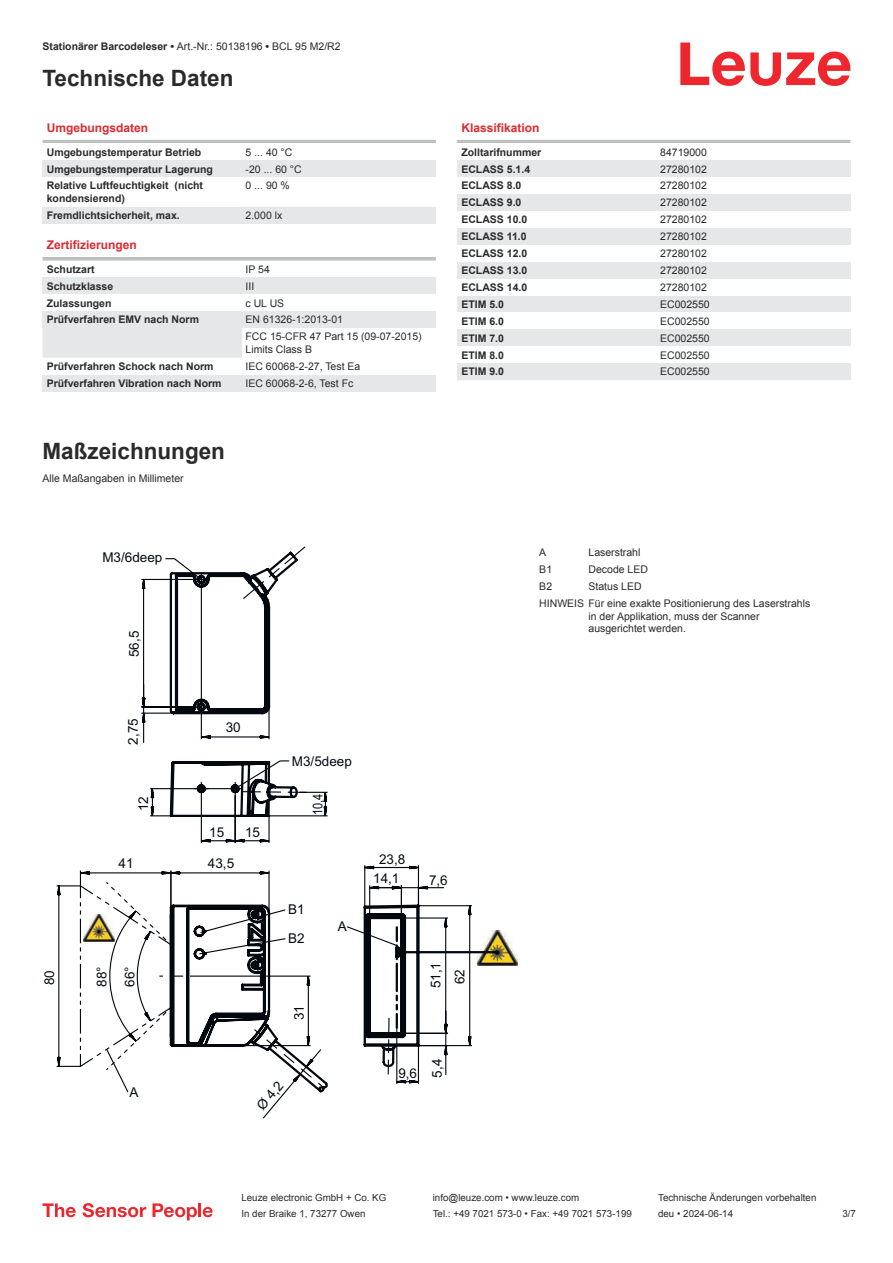
<style>
.page{position:relative;width:893px;height:1263px;background:#fff}
.page>*{position:absolute;margin:0;border:0;box-sizing:border-box;transform-origin:0 0}
.t1{font:700 22.5px "Arial";color:#2b292a}
.t2{font:13.5px/29px "Arial";color:#050b12}
.t3{font:13.5px "Arial Narrow";color:#050b12}
.t4{font:700 12px "Arial";color:#db2a30}
.t5{font:10.5px/17px "Arial";color:#2b292a}
.t6{font:700 10.5px/12.6px "Arial";color:#2b292a}
.t7{font:9.75px "Arial";color:#2b292a}
.s1{font-weight:700}
</style>
<div class="page">
<svg style="left:680px;top:43px;width:170px;height:43px"></svg>
<div style="left:43px;top:328px;width:199px;height:30px;background:#e6e7e9"></div>
<hr style="left:43px;top:140px;width:393px;height:3px;background:#bdbfc1">
<div style="left:43px;top:160px;width:199px;height:17px;background:#e6e7e9"></div>
<div style="left:242px;top:160px;width:194px;height:17px;background:#e6e7e9"></div>
<div style="left:43px;top:207px;width:199px;height:17px;background:#e6e7e9"></div>
<div style="left:242px;top:207px;width:194px;height:17px;background:#e6e7e9"></div>
<svg style="left:43px;top:257px;width:393px;height:4px;background:#c4c6c7"></svg>
<div style="left:43px;top:277px;width:199px;height:17px;background:#e6e7e9"></div>
<div style="left:242px;top:277px;width:194px;height:17px;background:#e6e7e9"></div>
<div style="left:43px;top:311px;width:199px;height:17px;background:#e6e7e9"></div>
<div style="left:242px;top:311px;width:194px;height:17px;background:#e6e7e9"></div>
<div style="left:43px;top:375px;width:199px;height:16px;background:#e6e7e9"></div>
<div style="left:242px;top:375px;width:194px;height:16px;background:#e6e7e9"></div>
<hr style="left:457px;top:140px;width:393px;height:3px;background:#bdbfc1">
<div style="left:457px;top:160px;width:200px;height:17px;background:#e6e7e9"></div>
<div style="left:657px;top:160px;width:193px;height:17px;background:#e6e7e9"></div>
<div style="left:457px;top:194px;width:200px;height:17px;background:#e6e7e9"></div>
<div style="left:657px;top:194px;width:193px;height:17px;background:#e6e7e9"></div>
<div style="left:457px;top:228px;width:200px;height:17px;background:#e6e7e9"></div>
<div style="left:657px;top:228px;width:193px;height:17px;background:#e6e7e9"></div>
<div style="left:457px;top:262px;width:200px;height:17px;background:#e6e7e9"></div>
<div style="left:657px;top:262px;width:193px;height:17px;background:#e6e7e9"></div>
<div style="left:457px;top:296px;width:200px;height:16px;background:#e6e7e9"></div>
<div style="left:657px;top:296px;width:193px;height:16px;background:#e6e7e9"></div>
<div style="left:457px;top:329px;width:200px;height:17px;background:#e6e7e9"></div>
<div style="left:657px;top:329px;width:193px;height:17px;background:#e6e7e9"></div>
<div style="left:457px;top:363px;width:200px;height:17px;background:#e6e7e9"></div>
<div style="left:657px;top:363px;width:193px;height:17px;background:#e6e7e9"></div>
<svg style="left:43px;top:1203px;width:33px;height:14px"></svg>
<svg style="left:83px;top:1203px;width:63px;height:14px"></svg>
<svg style="left:153px;top:1203px;width:44px;height:17px"></svg>
<hr style="left:198px;top:1203px;width:3px;height:14px;background:#ed272d">
<svg style="left:203px;top:1207px;width:10px;height:10px"></svg>
<img style="left:499px;top:931px;width:18px;height:34px">
<svg style="left:56px;top:546px;width:417px;height:572px"></svg>
<svg style="left:79px;top:864px;width:350px;height:229px"></svg>
<p class="t5" style="left:43px;top:39px;width:300px"><span class="s1">Stationärer Barcodeleser •</span> Art.-Nr.: 50138196 <span class="s1">•</span> BCL 95 M2/R2</p>
<h1 class="t1" style="left:43px;top:70px;width:192px">Technische Daten</h1>
<p class="t4" style="left:47px;top:123px;width:103px">Umgebungsdaten</p>
<p class="t6" style="left:47px;top:147px;width:156px">Umgebungstemperatur Betrieb</p>
<p class="t5" style="left:246px;top:144px;width:48px">5 ... 40 °C</p>
<p class="t6" style="left:47px;top:164px;width:168px">Umgebungstemperatur Lagerung</p>
<p class="t5" style="left:246px;top:161px;width:58px">-20 ... 60 °C</p>
<p class="t6" style="left:47px;top:180px;width:158px">Relative Luftfeuchtigkeit (nicht kondensierend)</p>
<p class="t5" style="left:246px;top:178px;width:46px">0 ... 90 %</p>
<p class="t6" style="left:47px;top:210px;width:135px">Fremdlichtsicherheit, max.</p>
<p class="t5" style="left:246px;top:208px;width:38px">2.000 lx</p>
<p class="t4" style="left:47px;top:241px;width:92px">Zertifizierungen</p>
<p class="t6" style="left:47px;top:264px;width:49px">Schutzart</p>
<p class="t5" style="left:246px;top:262px;width:26px">IP 54</p>
<p class="t6" style="left:47px;top:281px;width:68px">Schutzklasse</p>
<p class="t5" style="left:246px;top:278px;width:10px">III</p>
<p class="t6" style="left:47px;top:298px;width:66px">Zulassungen</p>
<p class="t5" style="left:246px;top:295px;width:40px">c UL US</p>
<p class="t6" style="left:47px;top:314px;width:154px">Prüfverfahren EMV nach Norm</p>
<p class="t5" style="left:246px;top:312px;width:178px">EN 61326-1:2013-01<br>FCC 15-CFR 47 Part 15 (09-07-2015)</p>
<p class="t5" style="left:246px;top:342px;width:68px">Limits Class B</p>
<p class="t6" style="left:47px;top:361px;width:168px">Prüfverfahren Schock nach Norm</p>
<p class="t5" style="left:246px;top:359px;width:116px">IEC 60068-2-27, Test Ea</p>
<p class="t6" style="left:47px;top:378px;width:176px">Prüfverfahren Vibration nach Norm</p>
<p class="t5" style="left:246px;top:376px;width:109px">IEC 60068-2-6, Test Fc</p>
<h1 class="t1" style="left:43px;top:442px;width:184px">Maßzeichnungen</h1>
<p class="t5" style="left:43px;top:470px;width:143px">Alle Maßangaben in Millimeter</p>
<p class="t4" style="left:461px;top:123px;width:80px">Klassifikation</p>
<p class="t6" style="left:461px;top:147px;width:81px">Zolltarifnummer</p>
<p class="t5" style="left:660px;top:144px;width:48px">84719000</p>
<p class="t6" style="left:461px;top:164px;width:70px">ECLASS 5.1.4</p>
<p class="t5" style="left:660px;top:161px;width:48px">27280102</p>
<p class="t6" style="left:461px;top:180px;width:62px">ECLASS 8.0</p>
<p class="t5" style="left:660px;top:178px;width:48px">27280102</p>
<p class="t6" style="left:461px;top:197px;width:62px">ECLASS 9.0</p>
<p class="t5" style="left:660px;top:195px;width:48px">27280102</p>
<p class="t6" style="left:461px;top:214px;width:67px">ECLASS 10.0</p>
<p class="t5" style="left:660px;top:212px;width:48px">27280102</p>
<p class="t6" style="left:461px;top:231px;width:67px">ECLASS 11.0</p>
<p class="t5" style="left:660px;top:229px;width:48px">27280102</p>
<p class="t6" style="left:461px;top:248px;width:67px">ECLASS 12.0</p>
<p class="t5" style="left:660px;top:246px;width:48px">27280102</p>
<p class="t6" style="left:461px;top:265px;width:67px">ECLASS 13.0</p>
<p class="t5" style="left:660px;top:263px;width:48px">27280102</p>
<p class="t6" style="left:461px;top:282px;width:67px">ECLASS 14.0</p>
<p class="t5" style="left:660px;top:280px;width:48px">27280102</p>
<p class="t6" style="left:461px;top:299px;width:44px">ETIM 5.0</p>
<p class="t5" style="left:660px;top:297px;width:51px">EC002550</p>
<p class="t6" style="left:461px;top:316px;width:44px">ETIM 6.0</p>
<p class="t5" style="left:660px;top:313px;width:51px">EC002550</p>
<p class="t6" style="left:461px;top:333px;width:44px">ETIM 7.0</p>
<p class="t5" style="left:660px;top:330px;width:51px">EC002550</p>
<p class="t6" style="left:461px;top:349px;width:44px">ETIM 8.0</p>
<p class="t5" style="left:660px;top:347px;width:51px">EC002550</p>
<p class="t6" style="left:461px;top:366px;width:44px">ETIM 9.0</p>
<p class="t5" style="left:660px;top:364px;width:51px">EC002550</p>
<p class="t2" style="left:102px;top:544px;width:62px">M3/6deep</p>
<p class="t2" style="left:121px;top:657px;width:28px;rotate:-90deg">56,5</p>
<p class="t2" style="left:120px;top:745px;width:28px;rotate:-90deg">2,75</p>
<p class="t2" style="left:226px;top:714px;width:17px">30</p>
<p class="t2" style="left:292px;top:748px;width:62px">M3/5deep</p>
<p class="t2" style="left:130px;top:811px;width:17px;rotate:-90deg">12</p>
<p class="t3" style="left:313px;top:815px;width:23px;rotate:-90deg">10,4</p>
<p class="t2" style="left:119px;top:850px;width:17px">41</p>
<p class="t2" style="left:209px;top:818px;width:17px">15</p>
<p class="t2" style="left:245px;top:819px;width:17px">15</p>
<p class="t2" style="left:208px;top:850px;width:28px">43,5</p>
<p class="t2" style="left:288px;top:896px;width:18px">B1<br>B2</p>
<p class="t2" style="left:338px;top:913px;width:11px">A</p>
<p class="t2" style="left:379px;top:846px;width:28px">23,8</p>
<p class="t2" style="left:373px;top:865px;width:28px">14,1</p>
<p class="t2" style="left:429px;top:867px;width:20px">7,6</p>
<p class="t5" style="left:539px;top:545px;width:9px">A</p>
<p class="t5" style="left:588px;top:545px;width:53px">Laserstrahl</p>
<p class="t5" style="left:539px;top:562px;width:14px">B1</p>
<p class="t5" style="left:588px;top:562px;width:61px">Decode LED</p>
<p class="t5" style="left:539px;top:579px;width:14px">B2</p>
<p class="t5" style="left:539px;top:579px;width:272px;text-indent:49px">Status LED<br>HINWEIS Für eine exakte Positionierung des Laserstrahls</p>
<p class="t5" style="left:588px;top:611px;width:172px;line-height:12.6px">in der Applikation, muss der Scanner ausgerichtet werden.</p>
<p class="t2" style="left:88px;top:987px;width:22px;rotate:-90deg">88°</p>
<p class="t2" style="left:422px;top:988px;width:28px;rotate:-90deg">51,1</p>
<p class="t2" style="left:36px;top:985px;width:17px;rotate:-90deg">80</p>
<p class="t2" style="left:116px;top:987px;width:22px;rotate:-90deg">66°</p>
<p class="t2" style="left:446px;top:984px;width:17px;rotate:-90deg">62</p>
<p class="t2" style="left:286px;top:1020px;width:17px;rotate:-90deg">31</p>
<p class="t2" style="left:129px;top:1078px;width:11px">A</p>
<p class="t2" style="left:249px;top:1100px;width:35px;rotate:-50deg">Ø 4,2</p>
<p class="t2" style="left:398px;top:1059px;width:20px">9,6</p>
<p class="t2" style="left:424px;top:1077px;width:20px;rotate:-90deg">5,4</p>
<p class="t7" style="left:241px;top:1194px;width:146px">Leuze electronic GmbH + Co. KG</p>
<p class="t7" style="left:433px;top:1194px;width:148px">info@leuze.com • www.leuze.com</p>
<p class="t7" style="left:658px;top:1194px;width:160px">Technische Änderungen vorbehalten</p>
<p class="t7" style="left:241px;top:1210px;width:126px">In der Braike 1, 73277 Owen</p>
<p class="t7" style="left:433px;top:1210px;width:201px">Tel.: +49 7021 573-0 • Fax: +49 7021 573-199</p>
<p class="t7" style="left:658px;top:1210px;width:76px">deu • 2024-06-14</p>
<p class="t7" style="left:842px;top:1210px;width:15px">3 /7</p>
</div>
